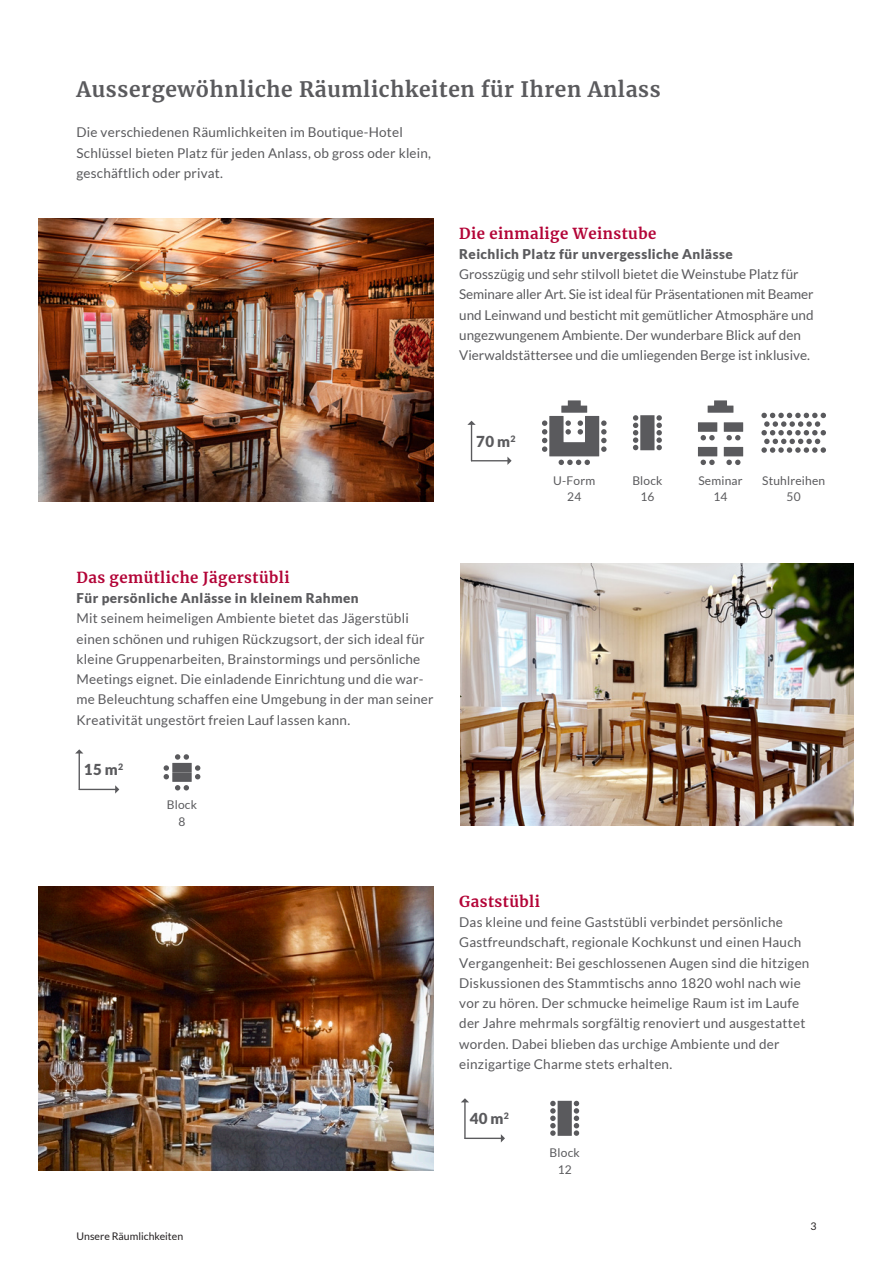
<style>
.page{position:relative;width:893px;height:1263px;background:#fff}
.page>*{position:absolute;margin:0;border:0;box-sizing:border-box;transform-origin:0 0}
.t1{font:700 21px "Merriweather";letter-spacing:.03em;color:#5a5a5d}
.t2{font:900 15.15px "Lato";color:#5a5a5d}
.t3{font:700 15px "Merriweather";letter-spacing:.03em;color:#b30437}
.t4{font:700 13.8px "Lato";color:#5a5a5d}
.t5{font:13.5px/20.2px "Lato";letter-spacing:.015em;color:#5a5a5d}
.t6{font:900 13.5px "Lato";letter-spacing:.03em;color:#5a5a5d}
.t7{font:12px/16.5px "Lato";letter-spacing:.015em;color:#5a5a5d;text-align:center}
.t8{font:10.5px "Lato";color:#231f20}
</style>
<div class="page">
<div style="left:172px;top:763px;width:20px;height:9px;background:#5a5a5d"></div>
<svg style="left:175px;top:754px;width:14px;height:6px"></svg>
<svg style="left:195px;top:765px;width:5px;height:14px"></svg>
<svg style="left:164px;top:765px;width:5px;height:14px"></svg>
<div style="left:172px;top:772px;width:20px;height:10px;background:#5a5a5d"></div>
<svg style="left:175px;top:785px;width:14px;height:5px"></svg>
<hr style="left:79px;top:789px;width:37px;height:1px;background:#5a5a5d">
<svg style="left:115px;top:785px;width:4px;height:8px"></svg>
<hr style="left:79px;top:753px;width:1px;height:36px;background:#5a5a5d">
<svg style="left:75px;top:749px;width:8px;height:4px"></svg>
<svg style="left:761px;top:413px;width:65px;height:40px"></svg>
<svg style="left:633px;top:415px;width:5px;height:35px"></svg>
<div style="left:640px;top:415px;width:14px;height:35px;background:#5a5a5d"></div>
<svg style="left:656px;top:415px;width:6px;height:35px"></svg>
<svg style="left:708px;top:400px;width:25px;height:13px"></svg>
<div style="left:698px;top:447px;width:19px;height:9px;background:#5a5a5d"></div>
<svg style="left:701px;top:460px;width:14px;height:5px"></svg>
<div style="left:698px;top:422px;width:19px;height:10px;background:#5a5a5d"></div>
<svg style="left:701px;top:435px;width:14px;height:5px"></svg>
<div style="left:724px;top:447px;width:19px;height:9px;background:#5a5a5d"></div>
<svg style="left:726px;top:460px;width:14px;height:5px"></svg>
<div style="left:724px;top:422px;width:19px;height:10px;background:#5a5a5d"></div>
<svg style="left:726px;top:435px;width:14px;height:5px"></svg>
<svg style="left:542px;top:400px;width:65px;height:65px"></svg>
<hr style="left:471px;top:460px;width:37px;height:1px;background:#5a5a5d">
<svg style="left:507px;top:457px;width:5px;height:8px"></svg>
<hr style="left:471px;top:424px;width:1px;height:37px;background:#5a5a5d">
<svg style="left:467px;top:421px;width:9px;height:4px"></svg>
<img style="left:38px;top:218px;width:396px;height:284px">
<img style="left:460px;top:563px;width:394px;height:262px">
<img style="left:38px;top:887px;width:396px;height:283px">
<svg style="left:550px;top:1101px;width:6px;height:35px"></svg>
<div style="left:558px;top:1101px;width:14px;height:35px;background:#5a5a5d"></div>
<svg style="left:574px;top:1101px;width:5px;height:35px"></svg>
<hr style="left:465px;top:1138px;width:36px;height:1px;background:#5a5a5d">
<svg style="left:501px;top:1134px;width:4px;height:8px"></svg>
<hr style="left:464px;top:1102px;width:2px;height:36px;background:#5a5a5d">
<svg style="left:461px;top:1098px;width:8px;height:4px"></svg>
<h1 class="t1" style="left:77px;top:75px;width:586px">Aussergewöhnliche Räumlichkeiten für Ihren Anlass</h1>
<p class="t5" style="left:77px;top:122px;width:356px">Die verschiedenen Räumlichkeiten im Boutique-Hotel<br>Schlüssel bieten Platz für jeden Anlass, ob gross oder klein, geschäftlich oder privat.</p>
<p class="t3" style="left:459px;top:223px;width:199px">Die einmalige Weinstube</p>
<p class="t6" style="left:459px;top:246px;width:275px">Reichlich Platz für unvergessliche Anlässe</p>
<p class="t5" style="left:459px;top:264px;width:356px">Grosszügig und sehr stilvoll bietet die Weinstube Platz für Seminare aller Art. Sie ist ideal für Präsentationen mit Beamer und Leinwand und besticht mit gemütlicher Atmosphäre und ungezwungenem Ambiente. Der wunderbare Blick auf den Vierwaldstättersee und die umliegenden Berge ist inklusive.</p>
<p class="t2" style="left:476px;top:432px;width:41px">70 m<sup>2</sup></p>
<p class="t4" style="left:483px;top:434px;width:18px">m<sup>2</sup></p>
<p class="t7" style="left:553px;top:472px;width:43px">U-Form<br>24</p>
<p class="t7" style="left:632px;top:472px;width:32px">Block<br>16</p>
<p class="t7" style="left:698px;top:472px;width:46px">Seminar<br>14</p>
<p class="t7" style="left:762px;top:472px;width:64px">Stuhlreihen<br>50</p>
<p class="t3" style="left:77px;top:567px;width:214px">Das gemütliche Jägerstübli</p>
<p class="t6" style="left:77px;top:590px;width:284px">Für persönliche Anlässe in kleinem Rahmen</p>
<p class="t5" style="left:77px;top:608px;width:359px">Mit seinem heimeligen Ambiente bietet das Jägerstübli einen schönen und ruhigen Rückzugsort, der sich ideal für kleine Gruppenarbeiten, Brainstormings und persönliche Meetings eignet. Die einladende Einrichtung und die war&shy;me Beleuchtung schaffen eine Umgebung in der man seiner Kreativität ungestört freien Lauf lassen kann.</p>
<p class="t2" style="left:84px;top:761px;width:41px">15 m<sup>2</sup></p>
<p class="t4" style="left:91px;top:762px;width:18px">m<sup>2</sup></p>
<p class="t7" style="left:167px;top:796px;width:32px">Block<br>8</p>
<p class="t8" style="left:77px;top:1230px;width:108px">Unsere Räumlichkeiten</p>
<p class="t3" style="left:459px;top:891px;width:82px">Gaststübli</p>
<p class="t5" style="left:459px;top:912px;width:352px">Das kleine und feine Gaststübli verbindet persönliche Gastfreundschaft, regionale Kochkunst und einen Hauch Vergangenheit: Bei geschlossenen Augen sind die hitzigen Diskussionen des Stammtischs anno 1820 wohl nach wie vor zu hören. Der schmucke heimelige Raum ist im Laufe der Jahre mehrmals sorgfältig renoviert und ausgestattet worden. Dabei blieben das urchige Ambiente und der einzigartige Charme stets erhalten.</p>
<p class="t2" style="left:470px;top:1110px;width:41px">40 m<sup>2</sup></p>
<p class="t4" style="left:477px;top:1111px;width:18px">m<sup>2</sup></p>
<p class="t7" style="left:550px;top:1144px;width:32px">Block<br>12</p>
<p class="t8" style="left:810px;top:1220px;width:8px">3</p>
</div>
